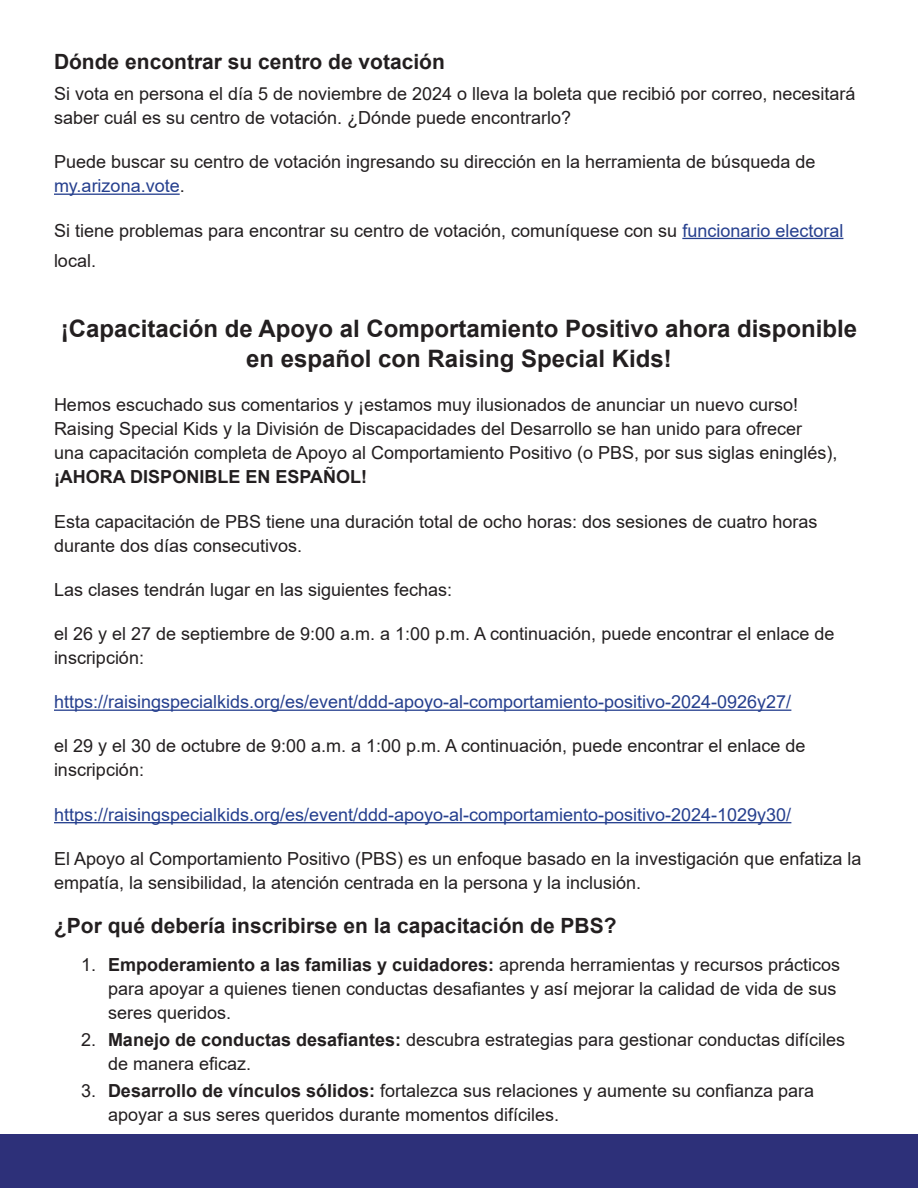
<style>
.page{position:relative;width:918px;height:1188px;background:#fff}
.page>*{position:absolute;margin:0;border:0;box-sizing:border-box;transform-origin:0 0}
.t1{font:700 24px/30px "Arial";color:#231f20;text-align:center}
.t2{font:700 21px "Arial";color:#231f20}
.t3{font:18px/24px "Arial";color:#231f20}
.t4{font:18px "Arial";color:#253f8e}
.t5{font:700 18px "Arial";color:#231f20}
.s1{color:#253f8e}
.s2{font-weight:700}
</style>
<div class="page">
<div style="left:0;top:1134px;width:918px;height:54px;background:#2d3079"></div>
<hr style="left:54px;top:194px;width:126px;height:1px;background:#253f8e">
<hr style="left:682px;top:238px;width:161px;height:1px;background:#253f8e">
<hr style="left:54px;top:710px;width:737px;height:1px;background:#253f8e">
<hr style="left:54px;top:822px;width:737px;height:1px;background:#253f8e">
<h4 class="t2" style="left:54px;top:47px;width:392px">Dónde encontrar su centro de votación</h4>
<p class="t3" style="left:54px;top:82px;width:803px">Si vota en persona el día 5 de noviembre de 2024 o lleva la boleta que recibió por correo, necesitará saber cuál es su centro de votación. ¿Dónde puede encontrarlo?</p>
<p class="t3" style="left:54px;top:150px;width:763px">Puede buscar su centro de votación ingresando su dirección en la herramienta de búsqueda de <span class="s1">my.arizona.vote</span>.</p>
<p class="t3" style="left:54px;top:215px;width:791px;line-height:30px">Si tiene problemas para encontrar su centro de votación, comuníquese con su <span class="s1">funcionario electoral </span>local.</p>
<h3 class="t1" style="left:61px;top:314px;width:798px">¡Capacitación de Apoyo al Comportamiento Positivo ahora disponible en español con Raising Special Kids!</h3>
<p class="t3" style="left:54px;top:393px;width:750px">Hemos escuchado sus comentarios y ¡estamos muy ilusionados de anunciar un nuevo curso!<br>Raising Special Kids y la División de Discapacidades del Desarrollo se han unido para ofrecer</p>
<p class="t3" style="left:54px;top:441px;width:785px">una capacitación completa de Apoyo al Comportamiento Positivo (o PBS, por sus siglas eninglés),</p>
<h4 class="t5" style="left:54px;top:464px;width:315px">¡AHORA DISPONIBLE EN ESPAÑOL!</h4>
<p class="t3" style="left:54px;top:509px;width:765px">Esta capacitación de PBS tiene una duración total de ocho horas: dos sesiones de cuatro horas</p>
<p class="t3" style="left:54px;top:533px;width:250px">durante dos días consecutivos.</p>
<p class="t3" style="left:54px;top:577px;width:400px">Las clases tendrán lugar en las siguientes fechas:</p>
<p class="t3" style="left:54px;top:622px;width:782px">el 26 y el 27 de septiembre de 9:00 a.m. a 1:00 p.m. A continuación, puede encontrar el enlace de inscripción:</p>
<p class="t4" style="left:54px;top:690px;width:739px">https://raisingspecialkids.org/es/event/ddd-apoyo-al-comportamiento-positivo-2024-0926y27/</p>
<p class="t3" style="left:54px;top:734px;width:753px">el 29 y el 30 de octubre de 9:00 a.m. a 1:00 p.m. A continuación, puede encontrar el enlace de inscripción:</p>
<p class="t4" style="left:54px;top:802px;width:739px">https://raisingspecialkids.org/es/event/ddd-apoyo-al-comportamiento-positivo-2024-1029y30/</p>
<p class="t3" style="left:54px;top:847px;width:809px">El Apoyo al Comportamiento Positivo (PBS) es un enfoque basado en la investigación que enfatiza la</p>
<p class="t3" style="left:54px;top:871px;width:589px">empatía, la sensibilidad, la atención centrada en la persona y la inclusión.</p>
<h4 class="t2" style="left:54px;top:911px;width:564px">¿Por qué debería inscribirse en la capacitación de PBS?</h4>
<p class="t3" style="left:81px;top:952px;width:761px">1. <span class="s2">Empoderamiento a las familias y cuidadores:</span> aprenda herramientas y recursos prácticos</p>
<p class="t3" style="left:108px;top:976px;width:730px">para apoyar a quienes tienen conductas desafiantes y así mejorar la calidad de vida de sus</p>
<p class="t3" style="left:108px;top:1000px;width:125px">seres queridos.</p>
<p class="t3" style="left:81px;top:1028px;width:766px">2. <span class="s2">Manejo de conductas desafiantes:</span> descubra estrategias para gestionar conductas difíciles</p>
<p class="t3" style="left:108px;top:1052px;width:145px">de manera eficaz.</p>
<p class="t3" style="left:108px;top:1079px;width:708px;text-indent:-27px">3. <span class="s2">Desarrollo de vínculos sólidos:</span> fortalezca sus relaciones y aumente su confianza para apoyar a sus seres queridos durante momentos difíciles.</p>
</div>
